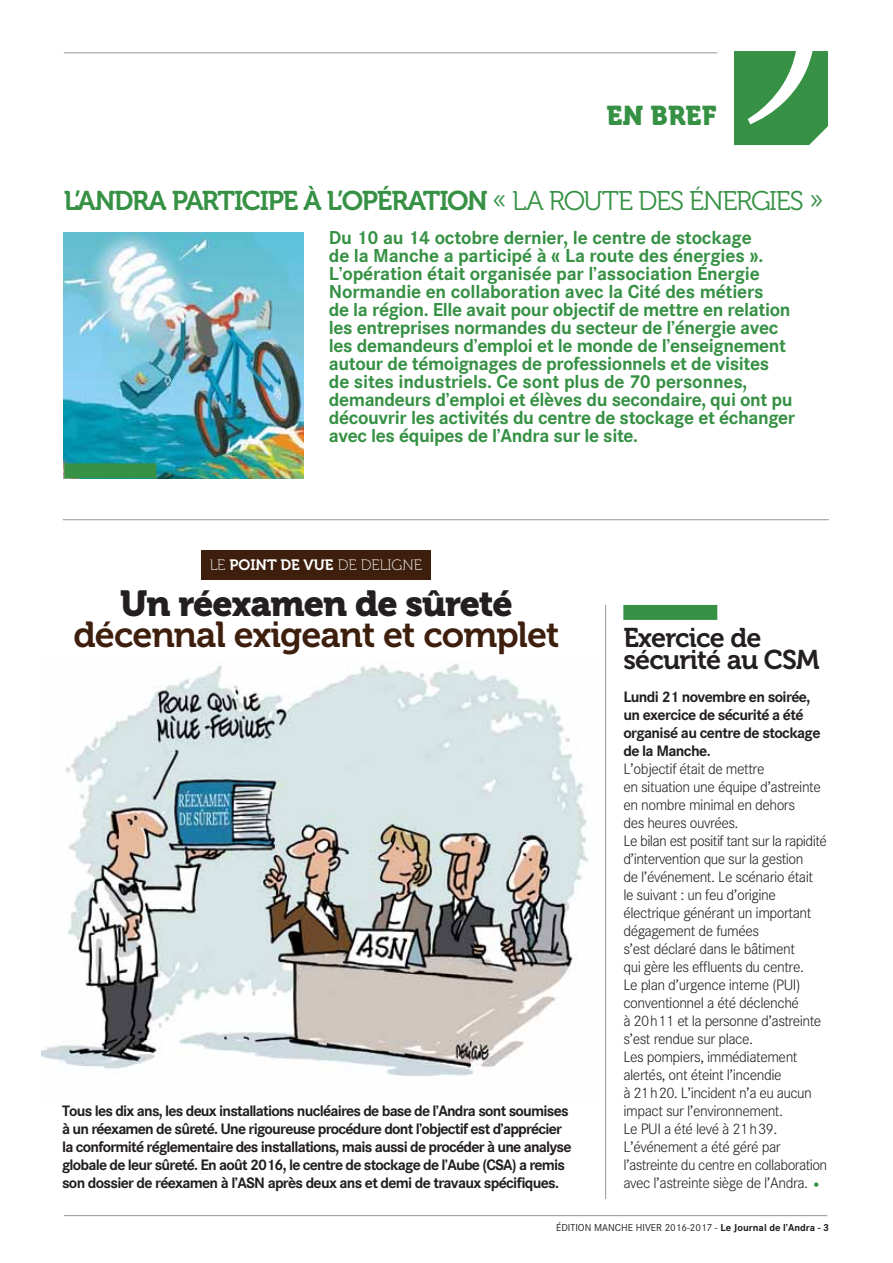
<style>
.page{position:relative;width:893px;height:1263px;background:#fff}
.page>*{position:absolute;margin:0;border:0;box-sizing:border-box;transform-origin:0 0}
.t1{font:36px "Museo 700";letter-spacing:-.025em;color:#3e1f0e}
.t2{font:36px "Museo 900";letter-spacing:-.025em;color:#231f20}
.t3{font:27px "Museo 700";letter-spacing:-.05em;color:#369144}
.t4{font:27px/22.5px "Museo 700";letter-spacing:-.03em;color:#231f20}
.t5{font:27px "Museo 900";color:#369144}
.t6{font:19.5px/18px "Corporate S Bold";letter-spacing:-.02em;color:#369144}
.t7{font:15.75px/18px "Corporate S Light";letter-spacing:-.03em;color:#231f20}
.t8{font:15.75px/18px "Corporate S Bold";letter-spacing:-.05em;color:#231f20}
.t9{font:15px "Museo 100";color:#fff}
.t10{font:10.5px "Corporate S Regular";color:#231f20}
.s1{font-family:"Museo 300"}
.s2{font-family:"Museo 700"}
.s3{font-family:"Corporate S Regular";color:#369144}
.s4{font-family:"Corporate S Bold"}
</style>
<div class="page">
<hr style="left:64px;top:1215px;width:763px;height:1px;background:#939598">
<hr style="left:64px;top:52px;width:653px;height:1px;background:#939598">
<svg style="left:734px;top:51px;width:94px;height:94px;background:#52a05e"></svg>
<hr style="left:605px;top:605px;width:1px;height:594px;background:#939598">
<div style="left:623px;top:605px;width:94px;height:15px;background:#369144"></div>
<img style="left:64px;top:232px;width:239px;height:246px">
<div style="left:64px;top:463px;width:92px;height:15px;background:#369144"></div>
<hr style="left:63px;top:519px;width:766px;height:1px;background:#939598">
<div style="left:201px;top:550px;width:229px;height:29px;background:#3e1f0e"></div>
<img style="left:41px;top:663px;width:548px;height:413px">
<h2 class="t5" style="left:606px;top:107px;width:112px">EN BREF</h2>
<h2 class="t3" style="left:64px;top:191px;width:761px">L’ANDRA PARTICIPE À L’OPÉRATION <span class="s1">« LA ROUTE DES ÉNERGIES »</span></h2>
<p class="t6" style="left:329px;top:231px;width:468px">Du 10 au 14 octobre dernier, le centre de stockage<br>de la Manche a participé à « La route des énergies ».<br>L’opération était organisée par l’association Énergie Normandie en collaboration avec la Cité des métiers<br>de la région. Elle avait pour objectif de mettre en relation les entreprises normandes du secteur de l’énergie avec les demandeurs d’emploi et le monde de l’enseignement autour de témoignages de professionnels et de visites<br>de sites industriels. Ce sont plus de 70 personnes, demandeurs d’emploi et élèves du secondaire, qui ont pu découvrir les activités du centre de stockage et échanger avec les équipes de l’Andra sur le site.</p>
<p class="t9" style="left:210px;top:559px;width:214px">LE <span class="s2">POINT DE VUE</span> DE DELIGNE</p>
<h1 class="t2" style="left:120px;top:591px;width:394px">Un réexamen de sûreté</h1>
<h1 class="t1" style="left:73px;top:622px;width:488px">décennal exigeant et complet</h1>
<p class="t8" style="left:62px;top:1103px;width:511px">Tous les dix ans, les deux installations nucléaires de base de l’Andra sont soumises à un réexamen de sûreté. Une rigoureuse procédure dont l’objectif est d’apprécier la conformité réglementaire des installations, mais aussi de procéder à une analyse globale de leur sûreté. En août 2016, le centre de stockage de l’Aube (CSA) a remis son dossier de réexamen à l’ASN après deux ans et demi de travaux spécifiques.</p>
<h2 class="t4" style="left:623px;top:629px;width:198px">Exercice de sécurité au CSM</h2>
<p class="t8" style="left:623px;top:689px;width:199px">Lundi 21 novembre en soirée, un exercice de sécurité a été organisé au centre de stockage de la Manche.</p>
<p class="t7" style="left:623px;top:761px;width:205px">L’objectif était de mettre<br>en situation une équipe d’astreinte en nombre minimal en dehors<br>des heures ouvrées.<br>Le bilan est positif tant sur la rapidité d’intervention que sur la gestion<br>de l’événement. Le scénario était le suivant : un feu d’origine électrique générant un important dégagement de fumées<br>s’est déclaré dans le bâtiment<br>qui gère les effluents du centre.<br>Le plan d’urgence interne (PUI) conventionnel a été déclenché<br>à 20 h 11 et la personne d’astreinte s’est rendue sur place.<br>Les pompiers, immédiatement alertés, ont éteint l’incendie<br>à 21 h 20. L’incident n’a eu aucun impact sur l’environnement.<br>Le PUI a été levé à 21 h 39.<br>L’événement a été géré par l’astreinte du centre en collaboration avec l’astreinte siège de l’Andra. <span class="s3">•</span></p>
<p class="t10" style="left:556px;top:1223px;width:275px">ÉDITION MANCHE HIVER 2016-2017 - <span class="s4">Le Journal de l’Andra - 3</span></p>
</div>
